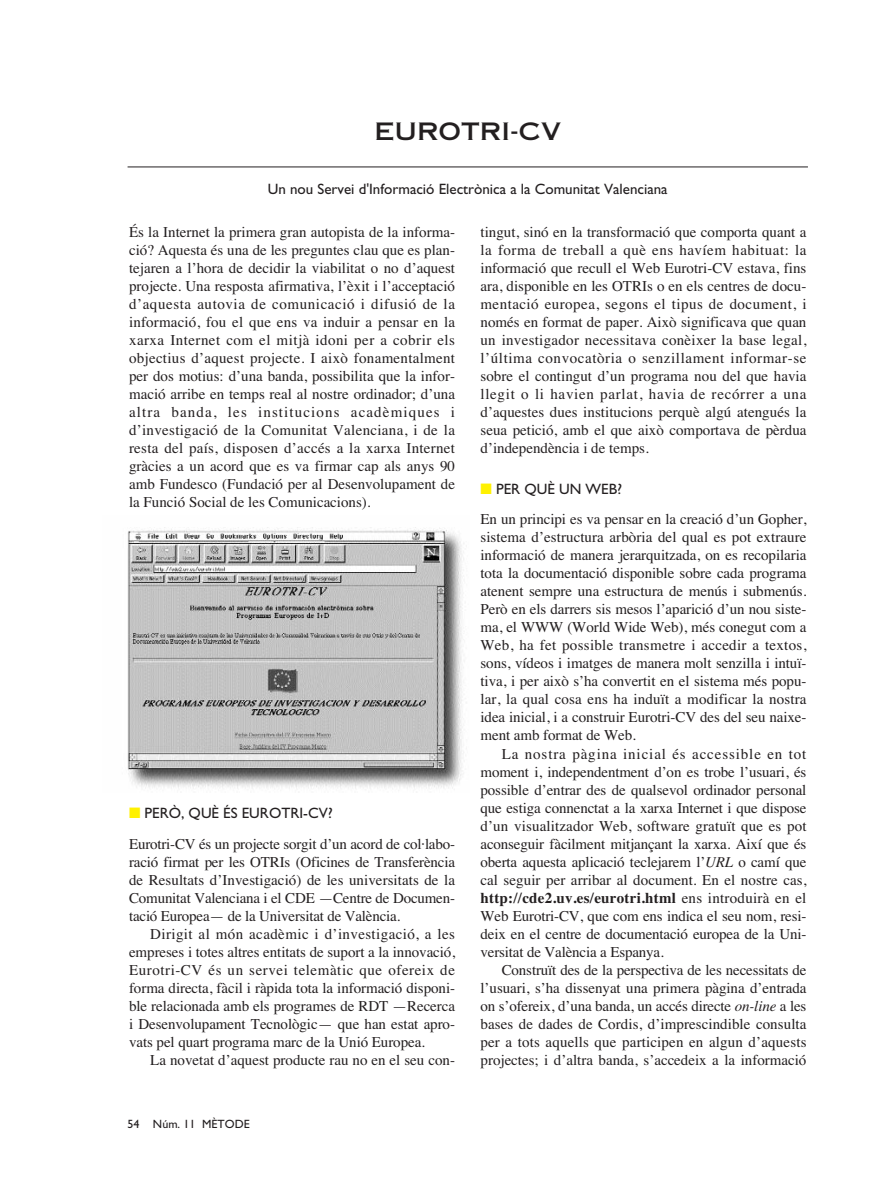
<style>
.page{position:relative;width:893px;height:1191px;background:#fff}
.page>*{position:absolute;margin:0;border:0;box-sizing:border-box;transform-origin:0 0}
.t1{font:24px "Copperplate Thirty One AB";color:#231f20}
.t2{font:15px/18px "Times";letter-spacing:-.005em;color:#231f20;text-align:justify}
.t3{font:15px "Gill Sans";color:#231f20}
.t4{font:12px "Gill Sans";color:#231f20}
.s1{color:#fff101}
.s2{font-style:italic}
.s3{font-weight:700}
</style>
<div class="page">
<img style="left:127px;top:527px;width:337px;height:262px">
<hr style="left:128px;top:166px;width:680px;height:1px;background:#231f20">
<h1 class="t1" style="left:374px;top:118px;width:188px">EUROTRI-CV</h1>
<p class="t3" style="left:268px;top:184px;width:401px">Un nou Servei d'Informació Electrònica a la Comunitat Valenciana</p>
<p class="t2" style="left:129px;top:224px;width:328px">És la Internet la primera gran autopista de la informa&shy;ció? Aquesta és una de les preguntes clau que es plan&shy;tejaren a l’hora de decidir la viabilitat o no d’aquest projecte. Una resposta afirmativa, l’èxit i l’acceptació d’aquesta autovia de comunicació i difusió de la infor mació, fou el que ens va induir a pensar en la xarxa Internet com el mitjà idoni per a cobrir els objectius d’aquest projecte. I això fonamentalment per dos motius: d’una banda, possibilita que la infor&shy;mació arribe en temps real al nostre ordinador; d’una altra banda, les institucions acadèmiques i d’investigació de la Comunitat Valenciana, i de la resta del país, disposen d’accés a la xarxa Internet gràcies a un acord que es va firmar cap als anys 90 amb Fundesco (Fundació per al Desenvolupament de la Funció Social de les Comunicacions).</p>
<p class="t3" style="left:129px;top:807px;width:205px"><span class="s1">■</span> PERÒ, QUÈ ÉS EUROTRI-CV?</p>
<p class="t2" style="left:129px;top:836px;width:327px">Eurotri-CV és un projecte sorgit d’un acord de col·labo - ració firmat per les OTRIs (Oficines de Transferència de Resultats d’Investigació) de les universitats de la Comunitat Valenciana i el CDE —Centre de Documen&shy;tació Europea— de la Universitat de València.</p>
<p class="t2" style="left:129px;top:926px;width:328px;text-indent:21px">Dirigit al món acadèmic i d’investigació, a les empreses i totes altres entitats de suport a la innovació, Eurotri-CV és un servei telemàtic que ofereix de forma directa, fàcil i ràpida tota la informació disponi&shy;ble relacionada amb els programes de RDT —Recerca i Desenvolupament Tecnològic— que han estat apro&shy;vats pel quart programa marc de la Unió Europea.</p>
<p class="t2" style="left:150px;top:1052px;width:306px">La novetat d’aquest producte rau no en el seu con-</p>
<p class="t4" style="left:128px;top:1119px;width:124px">54 Núm. 11 MÈTODE</p>
<p class="t2" style="left:480px;top:224px;width:327px">tingut, sinó en la transformació que comporta quant a la forma de treball a què ens havíem habituat: la informació que recull el Web Eurotri-CV estava, fins ara, disponible en les OTRIs o en els centres de docu&shy;mentació europea, segons el tipus de document, i només en format de paper. Això significava que quan un investigador necessitava conèixer la base legal, l’última convocatòria o senzillament informar-se sobre el contingut d’un programa nou del que havia llegit o li havien parlat, havia de recórrer a una d’aquestes dues institucions perquè algú atengués la seua petició, amb el que això comportava de pèrdua d’independència i de temps.</p>
<p class="t3" style="left:480px;top:483px;width:143px"><span class="s1">■</span> PER QUÈ UN WEB?</p>
<p class="t2" style="left:480px;top:512px;width:327px">En un principi es va pensar en la creació d’un Gopher, sistema d’estructura arbòria del qual es pot extraure informació de manera jerarquitzada, on es recopilaria tota la documentació disponible sobre cada programa atenent sempre una estructura de menús i submenús.<br>Però en els darrers sis mesos l’aparició d’un nou siste&shy;ma, el WWW (World Wide Web), més conegut com a Web, ha fet possible transmetre i accedir a textos, sons, vídeos i imatges de manera molt senzilla i intuï&shy;tiva, i per això s’ha convertit en el sistema més popu&shy;lar, la qual cosa ens ha induït a modificar la nostra idea inicial, i a construir Eurotri-CV des del seu naixe&shy;ment amb format de Web.</p>
<p class="t2" style="left:480px;top:746px;width:327px;text-indent:21px">La nostra pàgina inicial és accessible en tot moment i, independentment d’on es trobe l’usuari, és possible d’entrar des de qualsevol ordinador personal que estiga connenctat a la xarxa Internet i que dispose d’un visualitzador Web, software gratuït que es pot aconseguir fàcilment mitjançant la xarxa. Així que és oberta aquesta aplicació teclejarem l’<span class="s2">URL</span> o camí que cal seguir per arribar al document. En el nostre cas, <span class="s3">http://cde2.uv.es/eurotri.html</span> ens introduirà en el Web Eurotri-CV, que com ens indica el seu nom, resi&shy;deix en el centre de documentació europea de la Uni&shy;versitat de València a Espanya.</p>
<p class="t2" style="left:480px;top:962px;width:327px;text-indent:21px">Construït des de la perspectiva de les necessitats de l’usuari, s’ha dissenyat una primera pàgina d’en trada on s’ofereix, d’una banda, un ac cés directe <span class="s2">on-line</span> a les bases de dades de Cordis, d’imprescindible consulta per a tots aquells que participen en algun d’aquests projectes; i d’altra banda, s’accedeix a la informació</p>
</div>
